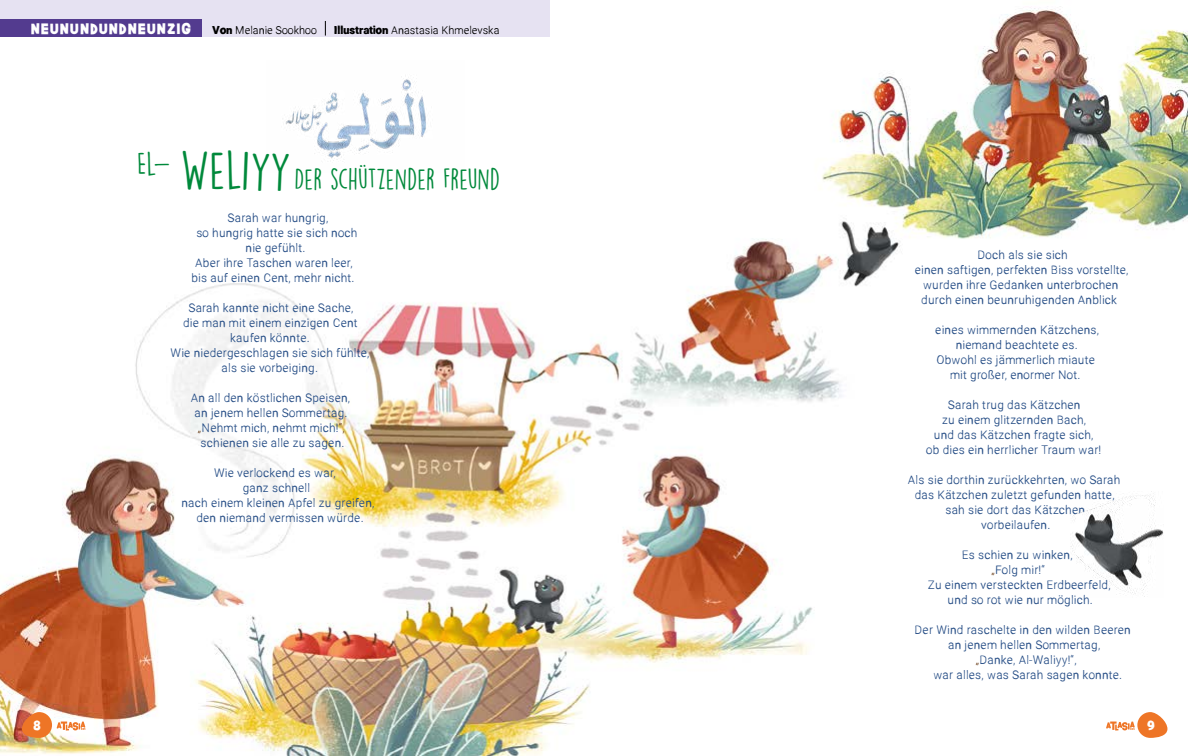
<style>
.page{position:relative;width:1188px;height:756px;background:#fff}
.page>*{position:absolute;margin:0;border:0;box-sizing:border-box;transform-origin:0 0}
.t1{font:48.8px "DK Lemon Yellow Sun";color:#00893b}
.t2{font:29.9px "DK Lemon Yellow Sun";color:#00893b}
.t3{font:26.8px "DK Lemon Yellow Sun";color:#00893b}
.t4{font:15px "Starlight";letter-spacing:.1em;color:#fff}
.t5{font:700 13px "Ramona";color:#fff}
.t6{font:300 12px/15px "Ramona";letter-spacing:.015em;color:#244c85;text-align:center}
.t7{font:300 11px "Ramona";color:#000}
.s1{font-weight:700}
.s2{color:#693c16}
</style>
<div class="page">
<img style="left:0;top:0;width:1188px;height:756px">
<div style="left:0;top:0;width:549px;height:37px;background:#e6e2f2"></div>
<div style="left:0;top:19px;width:202px;height:18px;background:#533b8f"></div>
<svg style="left:325px;top:21px;width:1px;height:15px"></svg>
<img style="left:266px;top:60px;width:200px;height:113px">
<img style="left:1071px;top:492px;width:93px;height:106px">
<svg style="left:22px;top:712px;width:63px;height:26px"></svg>
<svg style="left:1106px;top:712px;width:61px;height:26px"></svg>
<p class="t4" style="left:32px;top:17px;width:161px">NEUNUNDUNDNEUNZIG</p>
<p class="t7" style="left:212px;top:23px;width:107px"><span class="s1">Von</span> Melanie Sookhoo</p>
<p class="t7" style="left:334px;top:23px;width:167px"><span class="s1">Illustration</span> Anastasia Khmelevska</p>
<h2 class="t2" style="left:137px;top:146px;width:35px">EL-</h2>
<h1 class="t1" style="left:180px;top:141px;width:112px">WELIYY</h1>
<h3 class="t3" style="left:294px;top:163px;width:207px">DER SCHÜTZENDER FREUND</h3>
<p class="t6" style="left:191px;top:212px;width:168px">Sarah war hungrig,<br>so hungrig hatte sie sich noch nie gefühlt.<br>Aber ihre Taschen waren leer, bis auf einen Cent, mehr nicht.</p>
<p class="t6" style="left:170px;top:302px;width:201px">Sarah kannte nicht eine Sache,<br>die man mit einem einzigen Cent kaufen könnte.<br>Wie niedergeschlagen sie sich fühlte, als sie vorbeiging.</p>
<p class="t6" style="left:191px;top:392px;width:161px">An all den köstlichen Speisen, an jenem hellen Sommertag. <span class="s2">„</span>Nehmt mich, nehmt mich!<span class="s2">“, </span>schienen sie alle zu sagen.</p>
<p class="t6" style="left:182px;top:467px;width:194px">Wie verlockend es war,<br>ganz schnell<br>nach einem kleinen Apfel zu greifen, den niemand vermissen würde.</p>
<p class="t6" style="left:915px;top:248px;width:215px">Doch als sie sich<br>einen saftigen, perfekten Biss vorstellte, wurden ihre Gedanken unterbrochen durch einen beunruhigenden Anblick</p>
<p class="t6" style="left:935px;top:323px;width:165px">eines wimmernden Kätzchens, niemand beachtete es.<br>Obwohl es jämmerlich miaute mit großer, enormer Not.</p>
<p class="t6" style="left:926px;top:398px;width:177px">Sarah trug das Kätzchen<br>zu einem glitzernden Bach,<br>und das Kätzchen fragte sich, ob dies ein herrlicher Traum war!</p>
<p class="t6" style="left:908px;top:473px;width:214px">Als sie dorthin zurückkehrten, wo Sarah das Kätzchen zuletzt gefunden hatte, sah sie dort das Kätzchen<br>vorbeilaufen.</p>
<p class="t6" style="left:928px;top:548px;width:184px">Es schien zu winken,<br><span class="s2">„</span>Folg mir!“<br>Zu einem versteckten Erdbeerfeld, und so rot wie nur möglich.</p>
<p class="t6" style="left:915px;top:623px;width:218px">Der Wind raschelte in den wilden Beeren</p>
<p class="t6" style="left:948px;top:638px;width:154px">an jenem hellen Sommertag,</p>
<p class="t6" style="left:976px;top:653px;width:102px"><span class="s2">„</span>Danke, Al-Waliyy!“,</p>
<p class="t6" style="left:933px;top:668px;width:190px">war alles, was Sarah sagen konnte.</p>
<p class="t5" style="left:33px;top:716px;width:9px">8</p>
<p class="t5" style="left:1147px;top:717px;width:9px">9</p>
</div>
